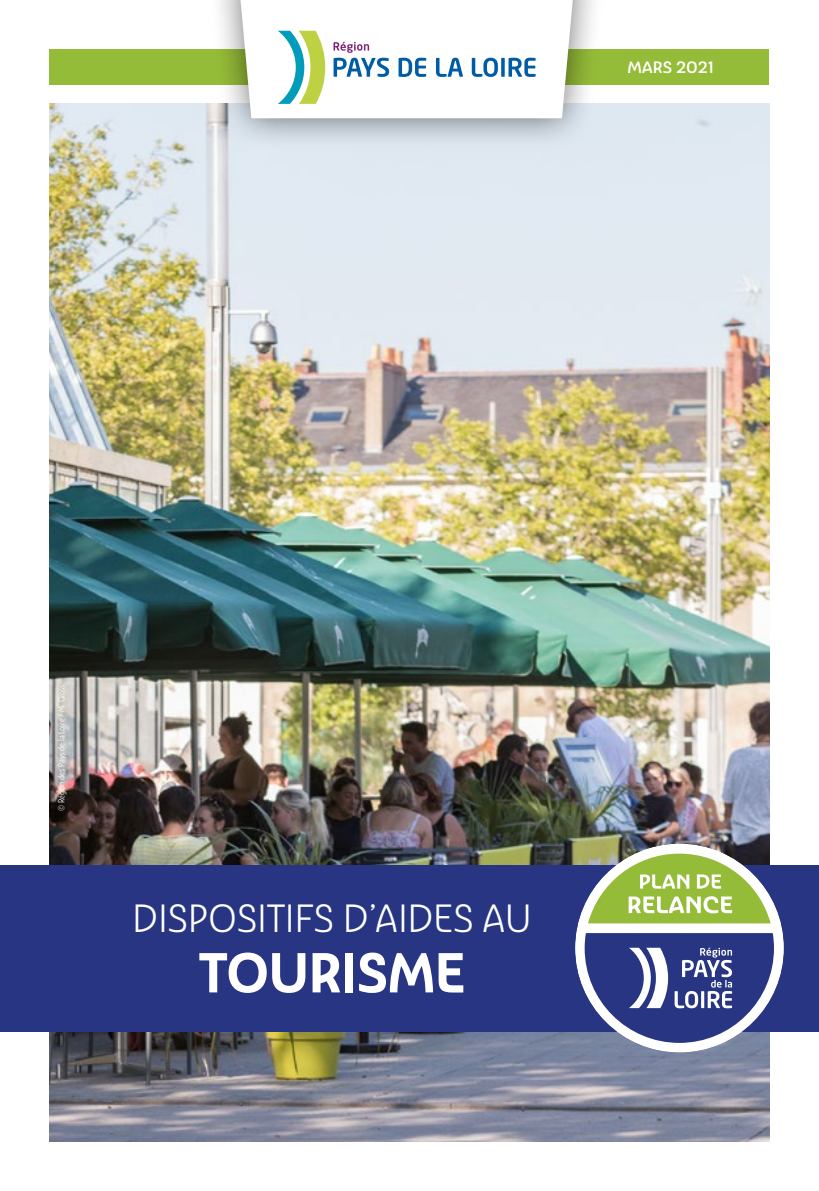
<style>
.page{position:relative;width:819px;height:1191px;background:#fff}
.page>*{position:absolute;margin:0;border:0;box-sizing:border-box;transform-origin:0 0}
.t1{font:700 54.6px "Ashemore Norm";letter-spacing:-.01em;color:#fff;scale:.95 1}
.t2{font:38.15px "Ashemore Norm";letter-spacing:-.01em;color:#fff;scale:.95 1}
.t3{font:500 16.1px "Ashemore Norm";color:#fff}
.t4{font:8.75px "Ashemore Cond";color:#fff}
</style>
<div class="page">
<img style="left:50px;top:104px;width:719px;height:1037px">
<div style="left:50px;top:49px;width:719px;height:36px;background:#95bc38"></div>
<div style="left:207px;top:0;width:398px;height:150px;background:#000;opacity:.55"></div>
<svg style="left:240px;top:0;width:332px;height:118px"></svg>
<svg style="left:398px;top:58px;width:28px;height:19px"></svg>
<svg style="left:436px;top:58px;width:27px;height:19px"></svg>
<svg style="left:471px;top:58px;width:27px;height:19px"></svg>
<hr style="left:501px;top:58px;width:3px;height:19px;background:#005ca5">
<svg style="left:508px;top:58px;width:27px;height:19px"></svg>
<svg style="left:333px;top:42px;width:56px;height:35px;background:#b4c5dd"></svg>
<svg style="left:278px;top:31px;width:47px;height:73px"></svg>
<div style="left:0;top:865px;width:819px;height:166px;background:#283583"></div>
<div style="left:575px;top:843px;width:208px;height:209px;background:#fff;border-radius:50%"></div>
<svg style="left:588px;top:853px;width:182px;height:70px"></svg>
<svg style="left:584px;top:933px;width:190px;height:110px"></svg>
<h3 class="t3" style="left:627px;top:58px;width:88px">MARS 2021</h3>
<p class="t4" style="left:56px;top:811px;width:128px;rotate:-90deg">© Région des Pays de la Loire / M. Gross</p>
<h2 class="t2" style="left:132px;top:896px;width:422px">DISPOSITIFS D’AIDES AU</h2>
<h1 class="t1" style="left:199px;top:939px;width:282px">TOURISME</h1>
</div>
